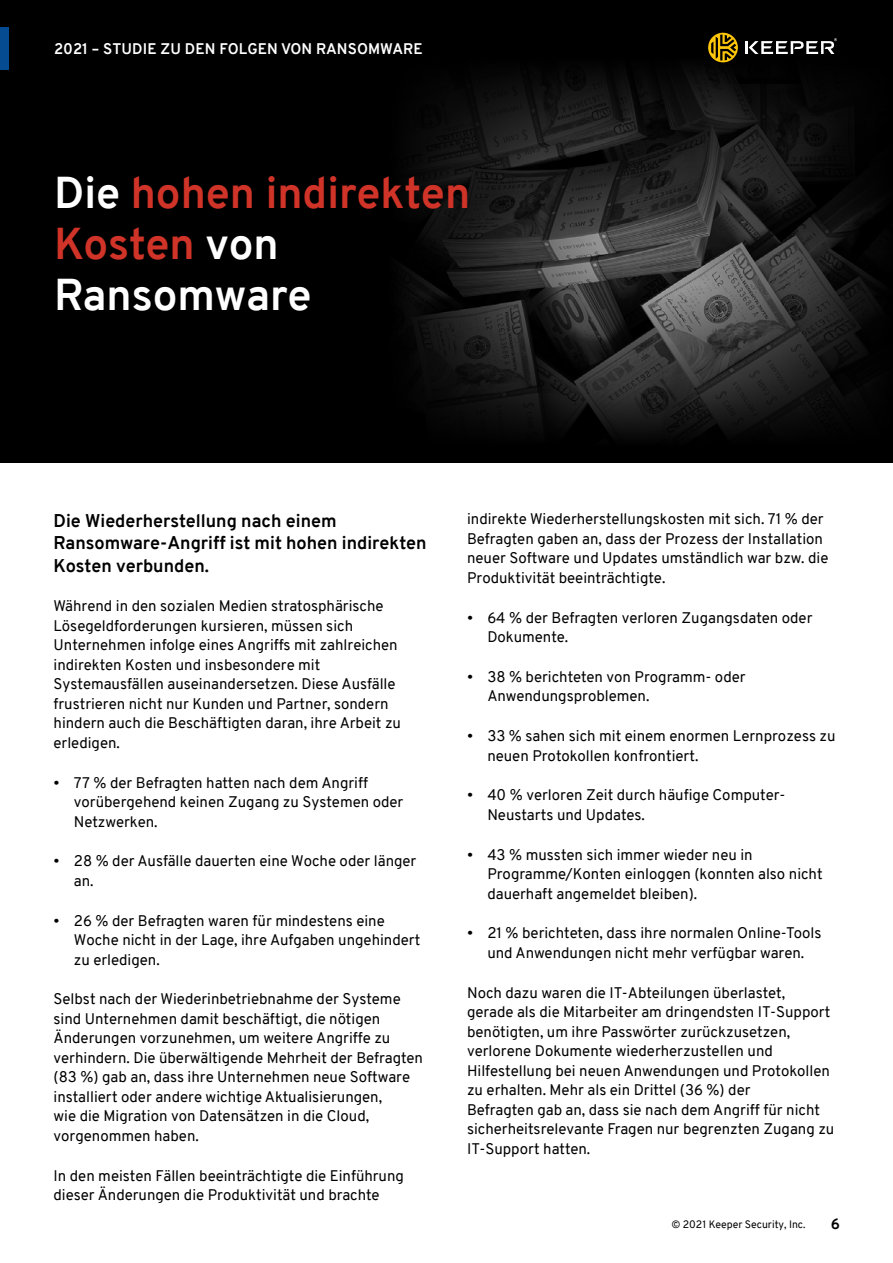
<style>
.page{position:relative;width:893px;height:1263px;background:#fff}
.page>*{position:absolute;margin:0;border:0;box-sizing:border-box;transform-origin:0 0}
.t1{font:700 43.5px/51px "Overpass";color:#d03327}
.t2{font:700 18px/22.5px "Overpass";color:#000}
.t3{font:15px/19.5px "Overpass";color:#000}
.t4{font:700 15px "Overpass";letter-spacing:.01em;color:#fff}
.t5{font:700 15px "Overpass";color:#000}
.t6{font:10.5px "Overpass";color:#000}
.s1{color:#fff}
</style>
<div class="page">
<div style="left:0;top:0;width:893px;height:462px;background:#000"></div>
<svg style="left:573px;top:250px;width:292px;height:22px;background:#464646"></svg>
<svg style="left:413px;top:32px;width:465px;height:218px"></svg>
<svg style="left:406px;top:272px;width:473px;height:163px"></svg>
<div style="left:0;top:28px;width:8px;height:42px;background:#054b91"></div>
<svg style="left:708px;top:33px;width:30px;height:29px"></svg>
<svg style="left:745px;top:38px;width:92px;height:16px"></svg>
<p class="t4" style="left:54px;top:38px;width:370px">2021 – STUDIE ZU DEN FOLGEN VON RANSOMWARE</p>
<h1 class="t1" style="left:54px;top:168px;width:418px"><span class="s1">Die</span> hohen indirekten<br>Kosten <span class="s1">von<br>Ransomware</span></h1>
<p class="t2" style="left:54px;top:509px;width:374px">Die Wiederherstellung nach einem<br>Ransomware-Angriff ist mit hohen indirekten<br>Kosten verbunden.</p>
<p class="t3" style="left:54px;top:596px;width:349px">Während in den sozialen Medien stratosphärische Lösegeldforderungen kursieren, müssen sich Unternehmen infolge eines Angriffs mit zahlreichen indirekten Kosten und insbesondere mit Systemausfällen auseinandersetzen. Diese Ausfälle frustrieren nicht nur Kunden und Partner, sondern hindern auch die Beschäftigten daran, ihre Arbeit zu erledigen.</p>
<p class="t3" style="left:74px;top:773px;width:331px;text-indent:-20px">• 77 % der Befragten hatten nach dem Angriff vorübergehend keinen Zugang zu Systemen oder<br>Netzwerken.</p>
<p class="t3" style="left:74px;top:851px;width:344px;text-indent:-20px">• 28 % der Ausfälle dauerten eine Woche oder länger an.</p>
<p class="t3" style="left:74px;top:911px;width:348px;text-indent:-20px">• 26 % der Befragten waren für mindestens eine<br>Woche nicht in der Lage, ihre Aufgaben ungehindert zu erledigen.</p>
<p class="t3" style="left:54px;top:989px;width:371px">Selbst nach der Wiederinbetriebnahme der Systeme sind Unternehmen damit beschäftigt, die nötigen Änderungen vorzunehmen, um weitere Angriffe zu verhindern. Die überwältigende Mehrheit der Befragten (83 %) gab an, dass ihre Unternehmen neue Software installiert oder andere wichtige Aktualisierungen,<br>wie die Migration von Datensätzen in die Cloud, vorgenommen haben.</p>
<p class="t3" style="left:54px;top:1166px;width:352px">In den meisten Fällen beeinträchtigte die Einführung dieser Änderungen die Produktivität und brachte</p>
<p class="t3" style="left:467px;top:509px;width:363px">indirekte Wiederherstellungskosten mit sich. 71 % der Befragten gaben an, dass der Prozess der Installation neuer Software und Updates umständlich war bzw. die Produktivität beeinträchtigte.</p>
<p class="t3" style="left:487px;top:608px;width:327px;text-indent:-20px">• 64 % der Befragten verloren Zugangsdaten oder<br>Dokumente.</p>
<p class="t3" style="left:487px;top:667px;width:260px;text-indent:-20px">• 38 % berichteten von Programm- oder<br>Anwendungsproblemen.</p>
<p class="t3" style="left:487px;top:726px;width:350px;text-indent:-20px">• 33 % sahen sich mit einem enormen Lernprozess zu neuen Protokollen konfrontiert.</p>
<p class="t3" style="left:487px;top:785px;width:299px;text-indent:-20px">• 40 % verloren Zeit durch häufige Computer-<br>Neustarts und Updates.</p>
<p class="t3" style="left:487px;top:845px;width:337px;text-indent:-20px">• 43 % mussten sich immer wieder neu in<br>Programme/Konten einloggen (konnten also nicht dauerhaft angemeldet bleiben).</p>
<p class="t3" style="left:467px;top:923px;width:356px;text-align:center">• 21 % berichteten, dass ihre normalen Online-Tools und Anwendungen nicht mehr verfügbar waren.</p>
<p class="t3" style="left:467px;top:983px;width:369px">Noch dazu waren die IT-Abteilungen überlastet, gerade als die Mitarbeiter am dringendsten IT-Support benötigten, um ihre Passwörter zurückzusetzen, verlorene Dokumente wiederherzustellen und Hilfestellung bei neuen Anwendungen und Protokollen zu erhalten. Mehr als ein Drittel (36 %) der<br>Befragten gab an, dass sie nach dem Angriff für nicht sicherheitsrelevante Fragen nur begrenzten Zugang zu IT-Support hatten.</p>
<p class="t6" style="left:671px;top:1217px;width:136px">© 2021 Keeper Security, Inc.</p>
<p class="t5" style="left:831px;top:1213px;width:11px">6</p>
</div>
